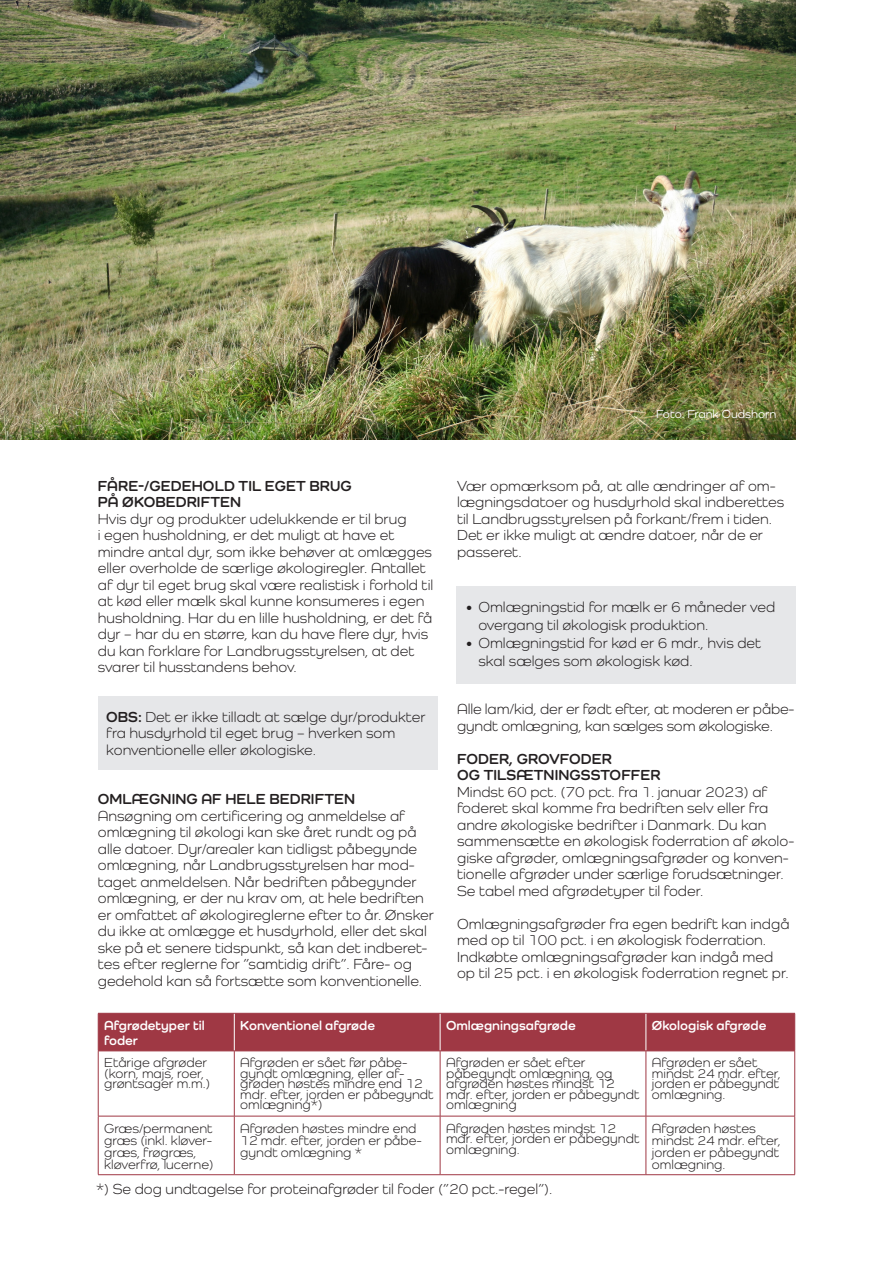
<style>
.page{position:relative;width:893px;height:1263px;background:#fff}
.page>*{position:absolute;margin:0;border:0;box-sizing:border-box;transform-origin:0 0}
.brød{font:15px/16.5px "Como";color:#231f20}
.Mellemrubrik_sort{font:700 15px/16.5px "Como";letter-spacing:.01em;color:#231f20}
.brødtekst{font:13.5px/10.5px "Como";color:#231f20}
.brød-2{font:700 13.5px/15px "Como";color:#fff}
.Fakta_brød{font:13.5px/10.5px "Como";color:#231f20}
.brød-3{font:500 12px "Como";color:#fff}
.s1{font-weight:700}
</style>
<div class="page">
<div style="left:98px;top:696px;width:340px;height:74px;background:#e6e7e9"></div>
<div style="left:456px;top:586px;width:340px;height:98px;background:#e6e7e9"></div>
<div style="left:99px;top:1014px;width:695px;height:37px;background:#9f3844"></div>
<hr style="left:234px;top:1013px;width:1px;height:38px;background:#fff">
<hr style="left:440px;top:1013px;width:1px;height:38px;background:#fff">
<hr style="left:646px;top:1013px;width:1px;height:38px;background:#fff">
<hr style="left:98px;top:1013px;width:1px;height:38px;background:#9f3844">
<hr style="left:98px;top:1013px;width:136px;height:1px;background:#9f3844">
<hr style="left:234px;top:1013px;width:206px;height:1px;background:#9f3844">
<hr style="left:440px;top:1013px;width:206px;height:1px;background:#9f3844">
<hr style="left:646px;top:1013px;width:149px;height:1px;background:#9f3844">
<hr style="left:794px;top:1013px;width:1px;height:38px;background:#9f3844">
<hr style="left:98px;top:1051px;width:136px;height:1px;background:#9f3844">
<hr style="left:98px;top:1051px;width:1px;height:65px;background:#9f3844">
<hr style="left:234px;top:1051px;width:206px;height:1px;background:#9f3844">
<hr style="left:234px;top:1051px;width:1px;height:65px;background:#9f3844">
<hr style="left:440px;top:1051px;width:206px;height:1px;background:#9f3844">
<hr style="left:440px;top:1051px;width:1px;height:65px;background:#9f3844">
<hr style="left:646px;top:1051px;width:149px;height:1px;background:#9f3844">
<hr style="left:646px;top:1051px;width:1px;height:65px;background:#9f3844">
<hr style="left:794px;top:1051px;width:1px;height:65px;background:#9f3844">
<hr style="left:98px;top:1116px;width:136px;height:1px;background:#9f3844">
<hr style="left:98px;top:1116px;width:1px;height:58px;background:#9f3844">
<hr style="left:234px;top:1116px;width:206px;height:1px;background:#9f3844">
<hr style="left:234px;top:1116px;width:1px;height:58px;background:#9f3844">
<hr style="left:440px;top:1116px;width:206px;height:1px;background:#9f3844">
<hr style="left:440px;top:1116px;width:1px;height:58px;background:#9f3844">
<hr style="left:646px;top:1116px;width:149px;height:1px;background:#9f3844">
<hr style="left:646px;top:1116px;width:1px;height:58px;background:#9f3844">
<hr style="left:794px;top:1116px;width:1px;height:58px;background:#9f3844">
<hr style="left:98px;top:1174px;width:136px;height:1px;background:#9f3844">
<hr style="left:234px;top:1174px;width:206px;height:1px;background:#9f3844">
<hr style="left:440px;top:1174px;width:206px;height:1px;background:#9f3844">
<hr style="left:646px;top:1174px;width:149px;height:1px;background:#9f3844">
<img style="left:0;top:0;width:795px;height:439px">
<p class="Mellemrubrik_sort" style="left:98px;top:477px;width:255px">FÅRE-/GEDEHOLD TIL EGET BRUG<br>PÅ ØKOBEDRIFTEN</p>
<p class="brød" style="left:98px;top:510px;width:337px">Hvis dyr og produkter udelukkende er til brug<br>i egen husholdning, er det muligt at have et mindre antal dyr, som ikke behøver at omlægges eller overholde de særlige økologiregler. Antallet af dyr til eget brug skal være realistisk i forhold til at kød eller mælk skal kunne konsumeres i egen husholdning. Har du en lille husholdning, er det få dyr – har du en større, kan du have flere dyr, hvis du kan forklare for Landbrugsstyrelsen, at det svarer til husstandens behov.</p>
<p class="brød" style="left:106px;top:708px;width:321px"><span class="s1">OBS:</span> Det er ikke tilladt at sælge dyr/produkter fra husdyrhold til eget brug – hverken som konventionelle eller økologiske.</p>
<p class="Mellemrubrik_sort" style="left:98px;top:790px;width:259px">OMLÆGNING AF HELE BEDRIFTEN</p>
<p class="brød" style="left:98px;top:807px;width:338px">Ansøgning om certificering og anmeldelse af omlægning til økologi kan ske året rundt og på alle datoer. Dyr/arealer kan tidligst påbegynde omlægning, når Landbrugsstyrelsen har mod&shy;taget anmeldelsen. Når bedriften påbegynder omlægning, er der nu krav om, at hele bedriften er omfattet af økologireglerne efter to år. Ønsker du ikke at omlægge et husdyrhold, eller det skal ske på et senere tidspunkt, så kan det indberet&shy;tes efter reglerne for ”samtidig drift”. Fåre- og gedehold kan så fortsætte som konventionelle.</p>
<p class="brød-3" style="left:656px;top:406px;width:122px">Foto: Frank Oudshorn</p>
<p class="brød" style="left:457px;top:477px;width:329px">Vær opmærksom på, at alle ændringer af om&shy;lægningsdatoer og husdyrhold skal indberettes til Landbrugsstyrelsen på forkant/frem i tiden.</p>
<p class="brød" style="left:457px;top:527px;width:307px">Det er ikke muligt at ændre datoer, når de er passeret.</p>
<p class="brød" style="left:478px;top:598px;width:298px;line-height:18px;text-indent:-13px">• Omlægningstid for mælk er 6 måneder ved overgang til økologisk produktion.</p>
<p class="brød" style="left:478px;top:634px;width:284px;line-height:18px;text-indent:-13px">• Omlægningstid for kød er 6 mdr., hvis det skal sælges som økologisk kød.</p>
<p class="brød" style="left:457px;top:700px;width:339px">Alle lam/kid, der er født efter, at moderen er påbe&shy;gyndt omlægning, kan sælges som økologiske.</p>
<p class="Mellemrubrik_sort" style="left:457px;top:750px;width:205px">FODER, GROVFODER<br>OG TILSÆTNINGSSTOFFER</p>
<p class="brød" style="left:457px;top:783px;width:339px">Mindst 60 pct. (70 pct. fra 1. januar 2023) af foderet skal komme fra bedriften selv eller fra andre økologiske bedrifter i Danmark. Du kan sammensætte en økologisk foderration af økolo&shy;giske afgrøder, omlægningsafgrøder og konven&shy;tionelle afgrøder under særlige forudsætninger.<br>Se tabel med afgrødetyper til foder.</p>
<p class="brød" style="left:457px;top:915px;width:334px">Omlægningsafgrøder fra egen bedrift kan indgå med op til 100 pct. i en økologisk foderration.<br>Indkøbte omlægningsafgrøder kan indgå med op til 25 pct. i en økologisk foderration regnet pr.</p>
<p class="brød-2" style="left:104px;top:1017px;width:102px">Afgrødetyper til foder</p>
<p class="brød-2" style="left:240px;top:1017px;width:136px">Konventionel afgrøde</p>
<p class="brød-2" style="left:446px;top:1017px;width:131px">Omlægningsafgrøde</p>
<p class="brød-2" style="left:652px;top:1017px;width:116px">Økologisk afgrøde</p>
<p class="brødtekst" style="left:104px;top:1057px;width:108px">Etårige afgrøder (korn, majs, roer, grøntsager m.m.)</p>
<p class="brødtekst" style="left:240px;top:1057px;width:195px">Afgrøden er sået før påbe&shy;gyndt omlægning, eller af&shy;grøden høstes mindre end 12 mdr. efter, jorden er påbegyndt omlægning*)</p>
<p class="brødtekst" style="left:446px;top:1057px;width:195px">Afgrøden er sået efter påbegyndt omlægning, og afgrøden høstes mindst 12 mdr. efter, jorden er påbegyndt omlægning</p>
<p class="brødtekst" style="left:652px;top:1057px;width:130px">Afgrøden er sået mindst 24 mdr. efter, jorden er påbegyndt omlægning.</p>
<p class="brødtekst" style="left:104px;top:1122px;width:111px;line-height:12px">Græs/permanent græs (inkl. kløver&shy;græs, frøgræs, kløverfrø, lucerne)</p>
<p class="brødtekst" style="left:240px;top:1122px;width:183px;line-height:12px">Afgrøden høstes mindre end<br>12 mdr. efter, jorden er påbe&shy;gyndt omlægning *</p>
<p class="Fakta_brød" style="left:446px;top:1122px;width:195px">Afgrøden høstes mindst 12 mdr. efter, jorden er påbegyndt omlægning.</p>
<p class="brødtekst" style="left:652px;top:1122px;width:130px;line-height:12px">Afgrøden høstes mindst 24 mdr. efter, jorden er påbegyndt omlægning.</p>
<p class="brød" style="left:96px;top:1180px;width:458px">*) Se dog undtagelse for proteinafgrøder til foder (”20 pct.-regel”).</p>
</div>
